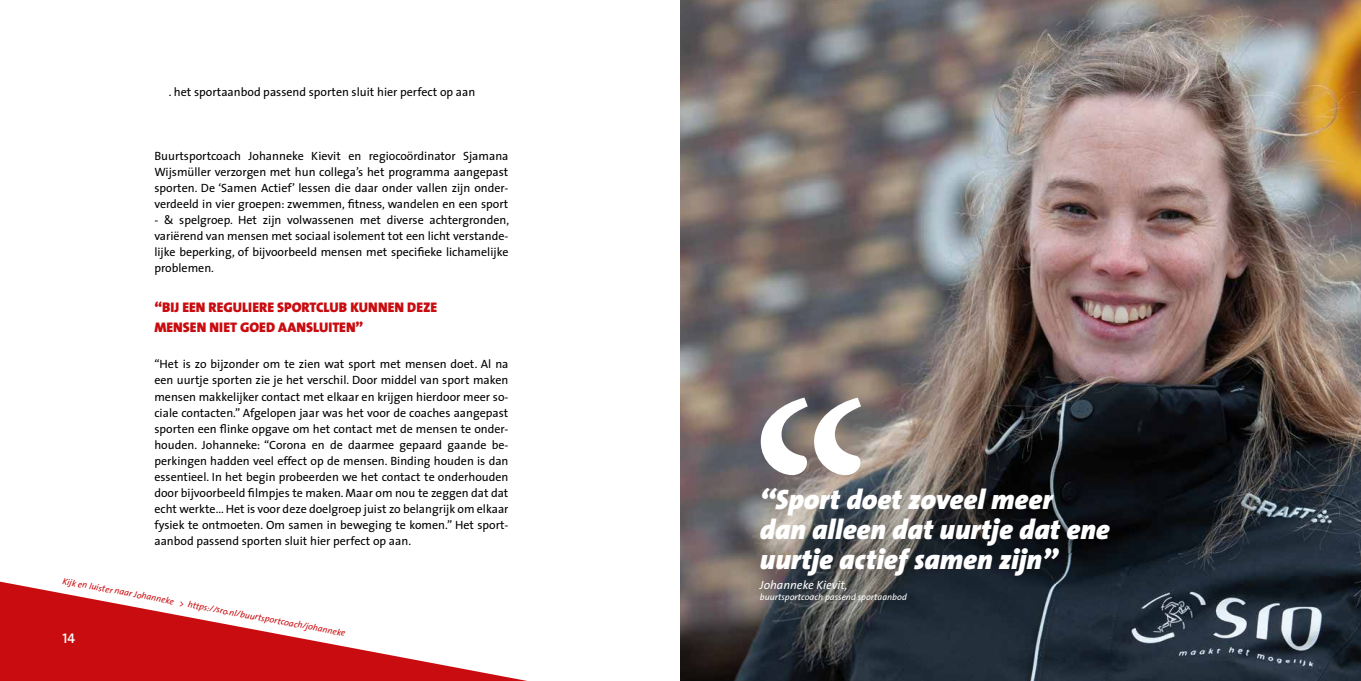
<style>
.page{position:relative;width:1361px;height:681px;background:#fff}
.page>*{position:absolute;margin:0;border:0;box-sizing:border-box;transform-origin:0 0}
.t1{font:italic 900 28px/30px "The Sans";color:#fff}
.t2{font:14px/20px "The Sans Black Caps";color:#c90c0f}
.t3{font:14px "The Sans Semi Bold Caps";color:#fff}
.t4{font:12px/16px "The Sans";color:#000;text-align:justify}
.t5{font:italic 12px "The Sans";color:#fff}
.t6{font:italic 9px "The Sans";color:#c90c0f}
.t7{font:italic 9px "The Sans";color:#fff}
</style>
<div class="page">
<img style="left:680px;top:0;width:681px;height:680px">
<svg style="left:0;top:581px;width:522px;height:99px"></svg>
<svg style="left:761px;top:397px;width:100px;height:78px"></svg>
<p class="t4" style="left:169px;top:83px;width:308px">. het sportaanbod passend sporten sluit hier perfect op aan</p>
<p class="t4" style="left:154px;top:148px;width:356px">Buurtsportcoach Johanneke Kievit en regiocoördinator Sjamana Wijsmüller verzorgen met hun collega’s het programma aangepast sporten. De ‘Samen Actief’ lessen die daar onder vallen zijn onder&shy;verdeeld in vier groepen: zwemmen, fitness, wandelen en een sport</p>
<p class="t4" style="left:154px;top:212px;width:356px">- &amp; spelgroep. Het zijn volwassenen met diverse achtergronden, variërend van mensen met sociaal isolement tot een licht verstande&shy;lijke beperking, of bijvoorbeeld mensen met specifieke lichamelijke problemen.</p>
<p class="t2" style="left:154px;top:297px;width:284px">“BIJ EEN REGULIERE SPORTCLUB KUNNEN DEZE<br>MENSEN NIET GOED AANSLUITEN”</p>
<p class="t4" style="left:154px;top:356px;width:356px">“Het is zo bijzonder om te zien wat sport met mensen doet. Al na een uurtje sporten zie je het verschil. Door middel van sport maken mensen makkelijker contact met elkaar en krijgen hierdoor meer so&shy;ciale contacten.” Afgelopen jaar was het voor de coaches aangepast sporten een flinke opgave om het contact met de mensen te onder&shy;houden. Johanneke: “Corona en de daarmee gepaard gaande be&shy;perkingen hadden veel effect op de mensen. Binding houden is dan essentieel. In het begin probeerden we het contact te onderhouden door bijvoorbeeld filmpjes te maken. Maar om nou te zeggen dat dat echt werkte... Het is voor deze doelgroep juist zo belangrijk om elkaar fysiek te ontmoeten. Om samen in beweging te komen.” Het sport&shy;aanbod passend sporten sluit hier perfect op aan.</p>
<p class="t6" style="left:64px;top:574px;width:289px;rotate:10deg">Kijk en luister naar Johanneke &gt; https://sro.nl/buurtsportcoach/johanneke</p>
<p class="t3" style="left:62px;top:626px;width:14px">14</p>
<h1 class="t1" style="left:760px;top:484px;width:351px">“Sport doet zoveel meer<br>dan alleen dat uurtje dat ene uurtje actief samen zijn”</h1>
<p class="t5" style="left:760px;top:575px;width:89px">Johanneke Kievit,</p>
<p class="t7" style="left:760px;top:589px;width:148px">buurtsportcoach passend sportaanbod</p>
</div>
